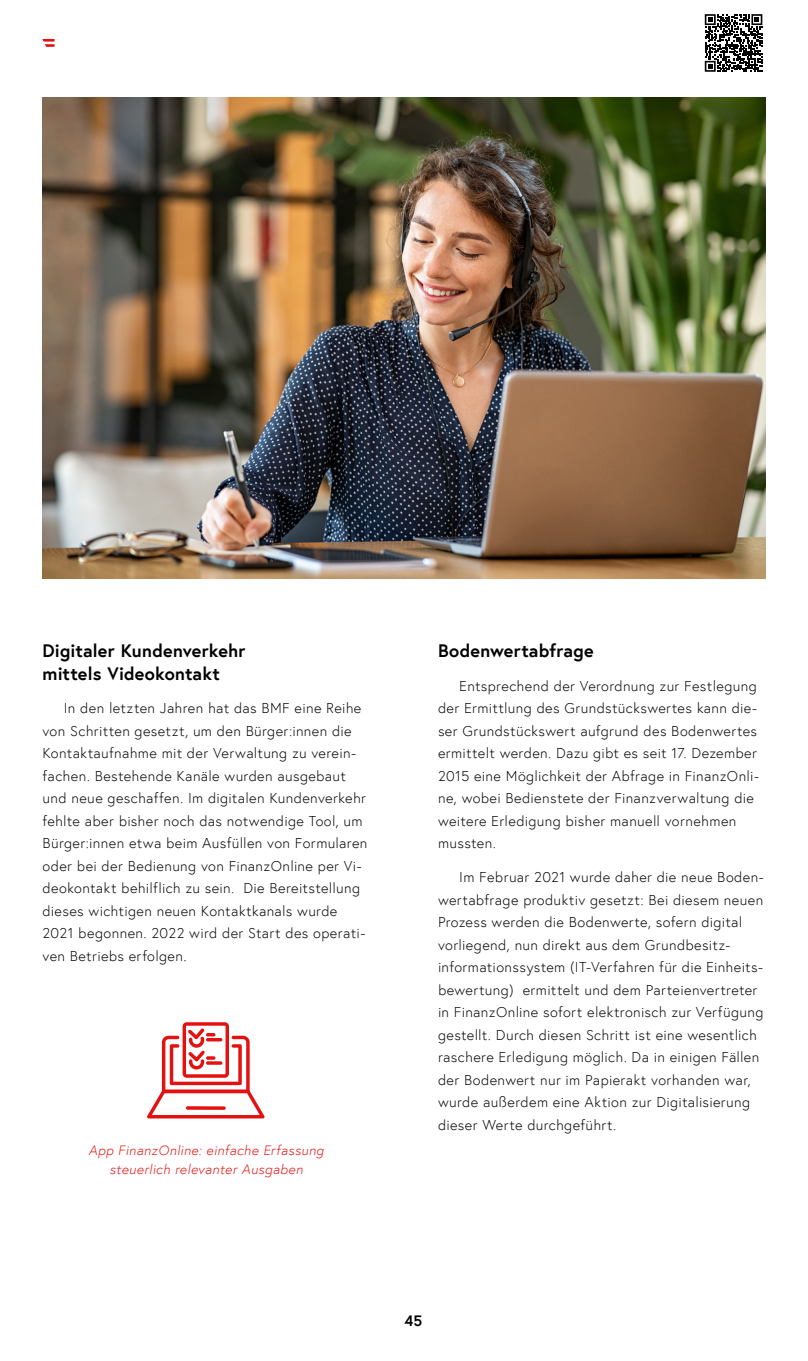
<style>
.page{position:relative;width:808px;height:1361px;background:#fff}
.page>*{position:absolute;margin:0;border:0;box-sizing:border-box;transform-origin:0 0}
.t1{font:700 18px/22.5px "Europa Austria";letter-spacing:.01em;color:#000}
.t2{font:700 15px "Europa Austria";color:#000}
.t3{font:300 14.25px/22.5px "Europa Austria";letter-spacing:.02em;color:#000}
.t4{font:italic 300 13.5px/19.5px "Europa Austria";letter-spacing:.025em;color:#e3110f;text-align:center}
</style>
<div class="page">
<svg style="left:42px;top:39px;width:13px;height:8px"></svg>
<img style="left:42px;top:98px;width:723px;height:480px">
<svg style="left:705px;top:14px;width:57px;height:58px"></svg>
<svg style="left:147px;top:1022px;width:118px;height:96px"></svg>
<p class="t1" style="left:43px;top:639px;width:205px">Digitaler Kundenverkehr mittels Videokontakt</p>
<p class="t3" style="left:43px;top:697px;width:326px;text-indent:21px">In den letzten Jahren hat das BMF eine Reihe von Schritten gesetzt, um den Bürger:innen die Kontaktaufnahme mit der Verwaltung zu verein&shy;fachen. Bestehende Kanäle wurden ausgebaut und neue geschaffen. Im digitalen Kundenverkehr fehlte aber bisher noch das notwendige Tool, um Bürger:innen etwa beim Ausfüllen von Formularen oder bei der Bedienung von FinanzOnline per Vi&shy;deokontakt behilflich zu sein. Die Bereitstellung dieses wichtigen neuen Kontaktkanals wurde 2021 begonnen. 2022 wird der Start des operati&shy;ven Betriebs erfolgen.</p>
<p class="t4" style="left:89px;top:1140px;width:237px">App FinanzOnline: einfache Erfassung steuerlich relevanter Ausgaben</p>
<p class="t1" style="left:438px;top:639px;width:157px">Bodenwertabfrage</p>
<p class="t3" style="left:438px;top:674px;width:322px;text-indent:21px">Entsprechend der Verordnung zur Festlegung der Ermittlung des Grundstückswertes kann die&shy;ser Grundstückswert aufgrund des Bodenwertes ermittelt werden. Dazu gibt es seit 17. Dezember 2015 eine Möglichkeit der Abfrage in FinanzOnli&shy;ne, wobei Bedienstete der Finanzverwaltung die weitere Erledigung bisher manuell vornehmen mussten.</p>
<p class="t3" style="left:438px;top:866px;width:327px;text-indent:21px">Im Februar 2021 wurde daher die neue Boden&shy;wertabfrage produktiv gesetzt: Bei diesem neuen Prozess werden die Bodenwerte, sofern digital vorliegend, nun direkt aus dem Grundbesitz&shy;informationssystem (IT-Verfahren für die Einheits&shy;bewertung) ermittelt und dem Parteienvertreter in FinanzOnline sofort elektronisch zur Verfügung gestellt. Durch diesen Schritt ist eine wesentlich raschere Erledigung möglich. Da in einigen Fällen der Bodenwert nur im Papierakt vorhanden war, wurde außerdem eine Aktion zur Digitalisierung dieser Werte durchgeführt.</p>
<p class="t2" style="left:404px;top:1310px;width:19px">45</p>
</div>
